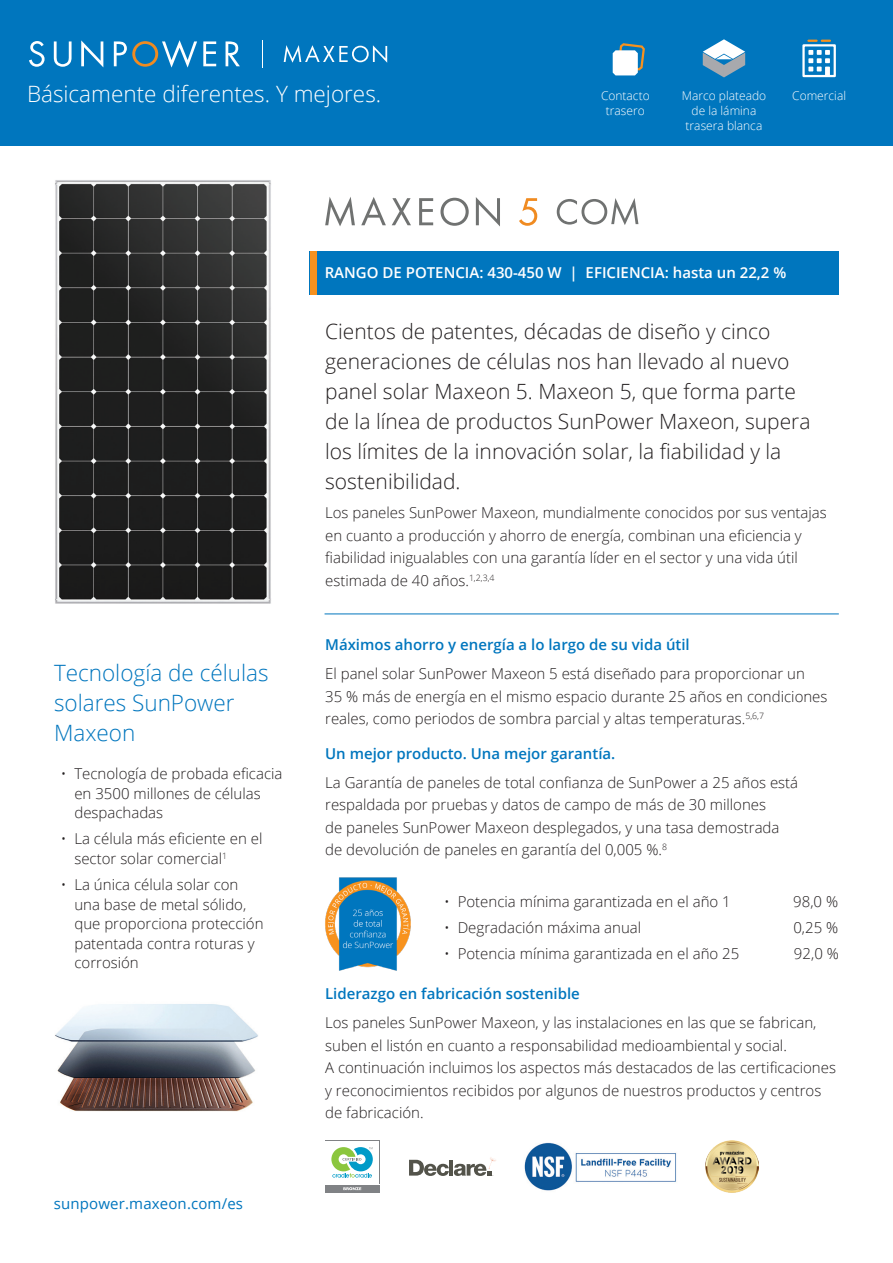
<style>
.page{position:relative;width:893px;height:1263px;background:#fff}
.page>*{position:absolute;margin:0;border:0;box-sizing:border-box;transform-origin:0 0}
.t1{font:300 22.5px/30px "Open Sans";color:#0076be}
.t2{font:300 22.5px "Open Sans";color:#fff}
.t3{font:300 21px/30px "Open Sans";color:#231f20}
.t4{font:300 15px/22.5px "Open Sans";color:#231f20}
.t5{font:600 15px "Open Sans";color:#0076be}
.t6{font:600 15px "Open Sans";color:#fff}
.t7{font:15px "Open Sans";letter-spacing:.01em;color:#0076be}
.t8{font:300 12px/15px "Open Sans";color:#fff;text-align:center}
</style>
<div class="page">
<div style="left:0;top:0;width:893px;height:145px;background:#0076be"></div>
<div style="left:325px;top:1185px;width:54px;height:7px;background:#808285"></div>
<svg style="left:325px;top:1140px;width:54px;height:1px"></svg>
<svg style="left:331px;top:1147px;width:42px;height:30px"></svg>
<svg style="left:343px;top:1187px;width:18px;height:3px"></svg>
<img style="left:55px;top:1004px;width:203px;height:108px">
<img style="left:55px;top:180px;width:216px;height:423px">
<svg style="left:262px;top:40px;width:1px;height:28px"></svg>
<svg style="left:29px;top:41px;width:16px;height:26px"></svg>
<svg style="left:54px;top:41px;width:18px;height:26px"></svg>
<svg style="left:81px;top:40px;width:22px;height:27px"></svg>
<svg style="left:203px;top:41px;width:13px;height:25px"></svg>
<svg style="left:226px;top:41px;width:14px;height:25px"></svg>
<svg style="left:114px;top:40px;width:83px;height:28px"></svg>
<svg style="left:284px;top:45px;width:103px;height:18px"></svg>
<hr style="left:325px;top:613px;width:514px;height:1px;background:#0076be">
<div style="left:310px;top:251px;width:529px;height:43px;background:#0076be"></div>
<div style="left:310px;top:251px;width:6px;height:43px;background:#f6911e"></div>
<svg style="left:325px;top:197px;width:30px;height:29px"></svg>
<svg style="left:361px;top:197px;width:25px;height:28px"></svg>
<svg style="left:392px;top:198px;width:19px;height:27px"></svg>
<svg style="left:419px;top:198px;width:14px;height:27px"></svg>
<svg style="left:440px;top:198px;width:29px;height:28px"></svg>
<svg style="left:476px;top:197px;width:24px;height:29px"></svg>
<svg style="left:519px;top:198px;width:18px;height:28px"></svg>
<svg style="left:557px;top:198px;width:81px;height:27px"></svg>
<svg style="left:409px;top:1157px;width:87px;height:19px"></svg>
<img style="left:524px;top:1142px;width:153px;height:49px">
<img style="left:706px;top:1140px;width:52px;height:53px">
<svg style="left:613px;top:43px;width:32px;height:32px"></svg>
<svg style="left:703px;top:39px;width:42px;height:38px"></svg>
<svg style="left:808px;top:40px;width:22px;height:2px"></svg>
<div style="left:802px;top:44px;width:34px;height:33px;border:2px solid #fff"></div>
<svg style="left:808px;top:50px;width:22px;height:26px"></svg>
<img style="left:325px;top:877px;width:86px;height:94px">
<p class="t2" style="left:27px;top:79px;width:356px">Básicamente diferentes. Y mejores.</p>
<p class="t8" style="left:601px;top:88px;width:50px">Contacto trasero</p>
<p class="t8" style="left:792px;top:88px;width:55px">Comercial</p>
<p class="t8" style="left:682px;top:88px;width:86px">Marco plateado de la lámina trasera blanca</p>
<p class="t6" style="left:325px;top:263px;width:463px">RANGO DE POTENCIA: 430-450 W | EFICIENCIA: hasta un 22,2 %</p>
<p class="t1" style="left:54px;top:658px;width:216px">Tecnología de células solares SunPower<br>Maxeon</p>
<p class="t4" style="left:74px;top:763px;width:210px;line-height:19.5px;text-indent:-14px">• Tecnología de probada eficacia en 3500 millones de células despachadas</p>
<p class="t4" style="left:74px;top:829px;width:189px;line-height:19.5px;text-indent:-14px">• La célula más eficiente en el sector solar comercial<sup>1</sup></p>
<p class="t4" style="left:74px;top:874px;width:191px;line-height:19.5px;text-indent:-14px">• La única célula solar con una base de metal sólido, que proporciona protección patentada contra roturas y corrosión</p>
<p class="t7" style="left:54px;top:1193px;width:191px">sunpower.maxeon.com/es</p>
<p class="t3" style="left:325px;top:316px;width:487px">Cientos de patentes, décadas de diseño y cinco generaciones de células nos han llevado al nuevo panel solar Maxeon 5. Maxeon 5, que forma parte de la línea de productos SunPower Maxeon, supera los límites de la innovación solar, la fiabilidad y la sostenibilidad.</p>
<p class="t4" style="left:325px;top:501px;width:503px">Los paneles SunPower Maxeon, mundialmente conocidos por sus ventajas en cuanto a producción y ahorro de energía, combinan una eficiencia y fiabilidad inigualables con una garantía líder en el sector y una vida útil estimada de 40 años.<sup>1,2,3,4</sup></p>
<p class="t5" style="left:325px;top:634px;width:366px">Máximos ahorro y energía a lo largo de su vida útil</p>
<p class="t4" style="left:325px;top:662px;width:504px">El panel solar SunPower Maxeon 5 está diseñado para proporcionar un<br>35 % más de energía en el mismo espacio durante 25 años en condiciones reales, como periodos de sombra parcial y altas temperaturas.<sup>5,6,7</sup></p>
<p class="t5" style="left:325px;top:743px;width:292px">Un mejor producto. Una mejor garantía.</p>
<p class="t4" style="left:325px;top:771px;width:475px">La Garantía de paneles de total confianza de SunPower a 25 años está respaldada por pruebas y datos de campo de más de 30 millones<br>de paneles SunPower Maxeon desplegados, y una tasa demostrada de devolución de paneles en garantía del 0,005 %.<sup>8</sup></p>
<p class="t4" style="left:444px;top:889px;width:288px">• Potencia mínima garantizada en el año 1</p>
<p class="t4" style="left:793px;top:889px;width:46px">98,0 %</p>
<p class="t4" style="left:444px;top:916px;width:199px">• Degradación máxima anual</p>
<p class="t4" style="left:793px;top:916px;width:46px">0,25 %</p>
<p class="t4" style="left:444px;top:942px;width:297px">• Potencia mínima garantizada en el año 25</p>
<p class="t4" style="left:794px;top:942px;width:46px">92,0 %</p>
<p class="t5" style="left:325px;top:983px;width:256px">Liderazgo en fabricación sostenible</p>
<p class="t4" style="left:325px;top:1011px;width:512px">Los paneles SunPower Maxeon, y las instalaciones en las que se fabrican, suben el listón en cuanto a responsabilidad medioambiental y social.<br>A continuación incluimos los aspectos más destacados de las certificaciones y reconocimientos recibidos por algunos de nuestros productos y centros de fabricación.</p>
</div>
